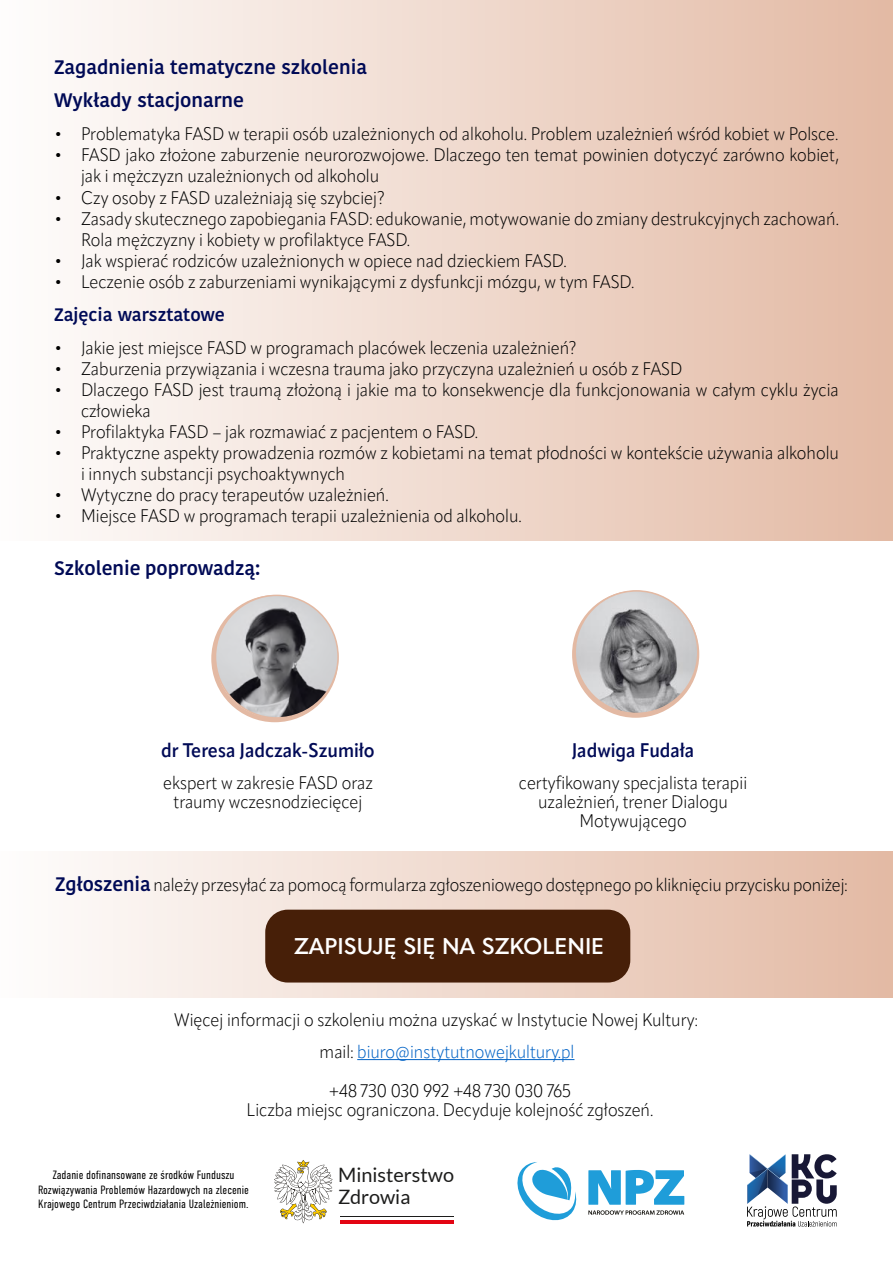
<style>
.page{position:relative;width:893px;height:1263px;background:#fff}
.page>*{position:absolute;margin:0;border:0;box-sizing:border-box;transform-origin:0 0}
.t1{font:600 22.5px "Quasimoda";color:#fff}
.t2{font:19.8px/22.2px "Lato";color:#1c1c1b}
.t3{font:600 19.5px/33px "Kohinoor Bangla";color:#000a56}
.t4{font:600 19.5px "Apparat Semi Cond";color:#000a56}
.t5{font:300 18px/21px "Apparat Semi Cond";color:#000}
.t6{font:600 18px "Kohinoor Bangla";color:#000a56}
.t7{font:300 12px/14.4px "DIN Condensed";color:#000;text-align:center}
.s1{font-family:"Kohinoor Bangla";font-weight:600;font-size:19.5px;color:#000a56}
.s2{font-weight:600;font-size:24px;color:#fff}
.s3{color:#0062c5}
</style>
<div class="page">
<svg style="left:517px;top:1162px;width:60px;height:58px"></svg>
<svg style="left:588px;top:1170px;width:96px;height:45px"></svg>
<hr style="left:340px;top:1220px;width:113px;height:3px;background:#e30513">
<hr style="left:340px;top:1216px;width:113px;height:1px;background:#1c1c1b">
<svg style="left:274px;top:1160px;width:59px;height:63px"></svg>
<svg style="left:747px;top:1154px;width:90px;height:72px"></svg>
<div style="left:0;top:0;width:893px;height:540px;background:linear-gradient(to right,#fefdfd,#e3baa4)"></div>
<div style="left:0;top:851px;width:893px;height:182px;background:linear-gradient(to right,#fdfcfc,#e2b9a3)"></div>
<div style="left:0;top:998px;width:893px;height:138px;background:#fff"></div>
<img style="left:216px;top:595px;width:122px;height:123px;border-radius:61px">
<div style="left:215px;top:595px;width:124px;height:124px;border:2px solid #e3b9a3;border-radius:50%"></div>
<img style="left:575px;top:591px;width:123px;height:122px;border-radius:61px">
<div style="left:574px;top:590px;width:124px;height:124px;border:2px solid #e3b9a3;border-radius:50%"></div>
<hr style="left:357px;top:1059px;width:217px;height:1px;background:#0062c5">
<div style="left:265px;top:910px;width:365px;height:72px;background:#471f08;border-radius:22px"></div>
<p class="t3" style="left:54px;top:50px;width:315px">Zagadnienia tematyczne szkolenia<br>Wykłady stacjonarne</p>
<p class="t5" style="left:54px;top:124px;width:786px">• Problematyka FASD w terapii osób uzależnionych od alkoholu. Problem uzależnień wśród kobiet w Polsce.</p>
<p class="t5" style="left:81px;top:145px;width:759px;text-indent:-27px">• FASD jako złożone zaburzenie neurorozwojowe. Dlaczego ten temat powinien dotyczyć zarówno kobiet, jak i mężczyzn uzależnionych od alkoholu</p>
<p class="t5" style="left:54px;top:187px;width:332px">• Czy osoby z FASD uzależniają się szybciej?</p>
<p class="t5" style="left:81px;top:208px;width:759px;text-indent:-27px">• Zasady skutecznego zapobiegania FASD: edukowanie, motywowanie do zmiany destrukcyjnych zachowań.<br>Rola mężczyzny i kobiety w profilaktyce FASD.</p>
<p class="t5" style="left:54px;top:250px;width:514px">• Jak wspierać rodziców uzależnionych w opiece nad dzieckiem FASD.</p>
<p class="t5" style="left:54px;top:271px;width:582px">• Leczenie osób z zaburzeniami wynikającymi z dysfunkcji mózgu, w tym FASD.</p>
<p class="t6" style="left:54px;top:299px;width:172px">Zajęcia warsztatowe</p>
<p class="t5" style="left:54px;top:337px;width:524px">• Jakie jest miejsce FASD w programach placówek leczenia uzależnień?</p>
<p class="t5" style="left:54px;top:358px;width:630px">• Zaburzenia przywiązania i wczesna trauma jako przyczyna uzależnień u osób z FASD</p>
<p class="t5" style="left:81px;top:379px;width:759px;text-indent:-27px">• Dlaczego FASD jest traumą złożoną i jakie ma to konsekwencje dla funkcjonowania w całym cyklu życia człowieka</p>
<p class="t5" style="left:54px;top:421px;width:426px">• Profilaktyka FASD – jak rozmawiać z pacjentem o FASD.</p>
<p class="t5" style="left:81px;top:442px;width:759px;text-indent:-27px">• Praktyczne aspekty prowadzenia rozmów z kobietami na temat płodności w kontekście używania alkoholu i innych substancji psychoaktywnych</p>
<p class="t5" style="left:54px;top:484px;width:336px">• Wytyczne do pracy terapeutów uzależnień.</p>
<p class="t5" style="left:54px;top:505px;width:469px">• Miejsce FASD w programach terapii uzależnienia od alkoholu.</p>
<p class="t3" style="left:54px;top:551px;width:208px">Szkolenie poprowadzą:</p>
<p class="t4" style="left:161px;top:738px;width:215px">dr Teresa Jadczak-Szumiło</p>
<p class="t5" style="left:163px;top:773px;width:211px;line-height:19.5px;text-align:center">ekspert w zakresie FASD oraz traumy wczesnodziecięcej</p>
<p class="t4" style="left:572px;top:738px;width:124px">Jadwiga Fudała</p>
<p class="t5" style="left:519px;top:773px;width:230px;line-height:19.4px;text-align:center">certyfikowany specjalista terapii uzależnień, trener Dialogu<br>Motywującego</p>
<p class="t5" style="left:55px;top:874px;width:794px"><span class="s1">Zgłoszenia</span> należy przesyłać za pomocą formularza zgłoszeniowego dostępnego po kliknięciu przycisku poniżej:</p>
<p class="t1" style="left:294px;top:929px;width:312px">ZAPISUJĘ SIĘ NA SZKOLENIE</p>
<p class="t5" style="left:320px;top:1004px;width:380px;line-height:31.3px;text-indent:-265px"><span class="s2">SZKOLENIE</span>Więcej informacji o szkoleniu można uzyskać w Instytucie Nowej Kultury: mail: <span class="s3">biuro@instytutnowejkultury.pl</span></p>
<p class="t5" style="left:247px;top:1081px;width:408px;line-height:19.5px;text-align:center">+48 730 030 992 +48 730 030 765<br>Liczba miejsc ograniczona. Decyduje kolejność zgłoszeń.</p>
<p class="t7" style="left:38px;top:1168px;width:212px">Zadanie dofinansowane ze środków Funduszu<br>Rozwiązywania Problemów Hazardowych na zlecenie<br>Krajowego Centrum Przeciwdziałania Uzależnieniom.</p>
<p class="t2" style="left:338px;top:1163px;width:118px">Ministerstwo<br>Zdrowia</p>
</div>
